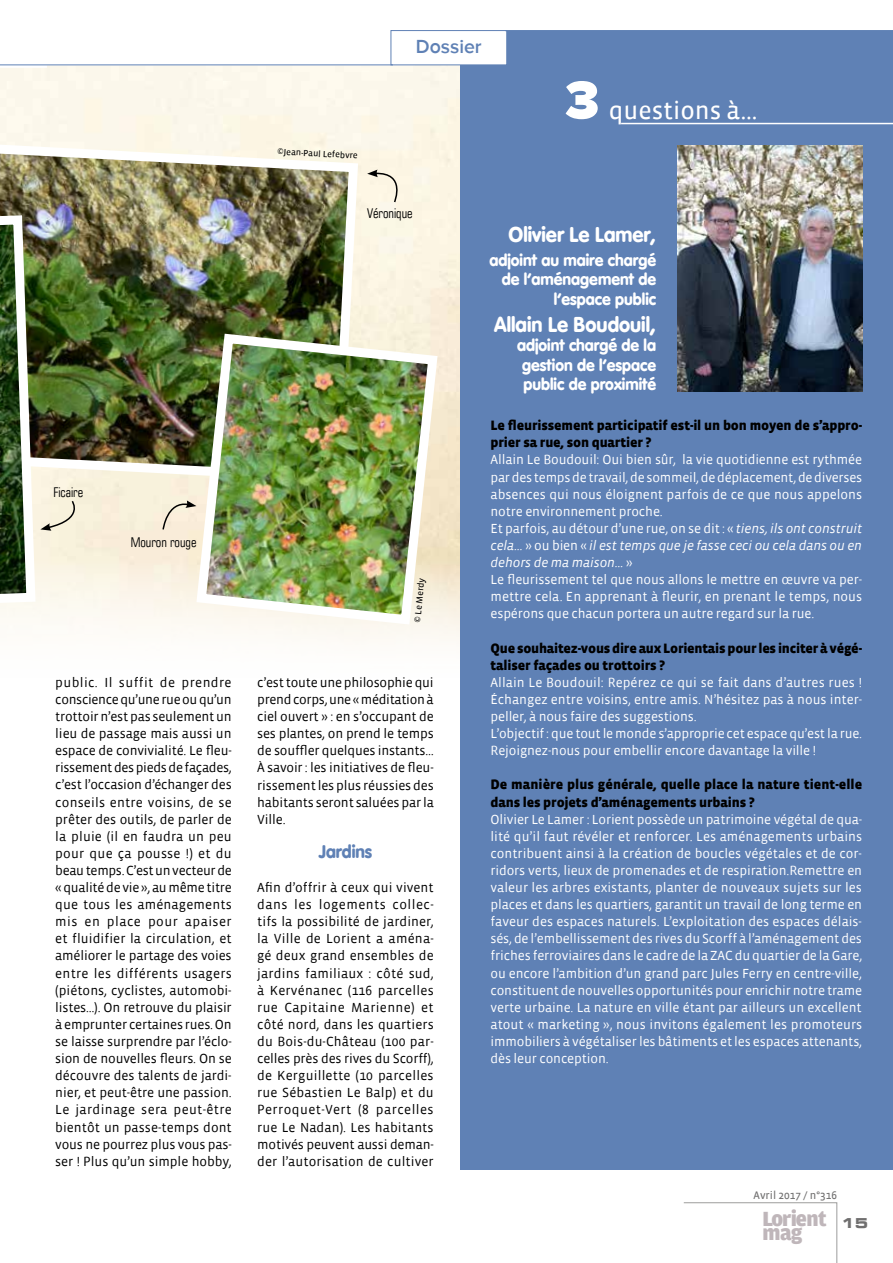
<style>
.page{position:relative;width:893px;height:1263px;background:#fff}
.page>*{position:absolute;margin:0;border:0;box-sizing:border-box;transform-origin:0 0}
.t1{font:25.5px "Vista Sans OT";color:#fff}
.t2{font:900 21.9px "Amplitude";letter-spacing:-.02em;color:#bfb6ba}
.t3{font:900 21px "VAG Rounded";color:#fff;scale:.95 1}
.t4{font:600 19.5px "Proxima Nova";color:#5f81b5}
.t5{font:900 18px "VAG Rounded";color:#5f81b5;scale:.95 1}
.t6{font:900 16.5px/19.5px "VAG Rounded";color:#fff;text-align:right;scale:.95 1}
.t7{font:900 13.95px/17.1px "Vista Sans OTCE";letter-spacing:-.01em;color:#000}
.t8{font:13.5px/17.1px "Vista Sans OTCE";letter-spacing:-.01em;color:#fff}
.t9{font:13.5px/17.1px "Vista Sans OTCE";letter-spacing:-.01em;color:#000;text-align:justify}
.t10{font:condensed 13.5px "Square 721 BT";color:#000;scale:.95 1}
.t11{font:700 expanded 13.5px "Square 721 BT";color:#706f6f}
.t12{font:11.25px "Vista Sans OT";color:#706f6f}
.t13{font:9px "Vista Sans OT";color:#000}
.s1{font-family:"Proxima Nova";font-weight:900;font-size:55.5px}
.s2{font-size:22.5px}
.s3{font-style:italic}
</style>
<div class="page">
<div style="left:460px;top:7px;width:433px;height:1163px;background:#5f81b5"></div>
<hr style="left:621px;top:123px;width:272px;height:1px;background:#fff">
<img style="left:677px;top:145px;width:185px;height:247px">
<img style="left:0;top:137px;width:363px;height:350px">
<img style="left:191px;top:329px;width:251px;height:300px">
<svg style="left:367px;top:170px;width:40px;height:33px"></svg>
<img style="left:0;top:211px;width:85px;height:405px">
<svg style="left:162px;top:500px;width:34px;height:31px"></svg>
<svg style="left:683px;top:1202px;width:154px;height:61px"></svg>
<svg style="left:1px;top:7px;width:892px;height:58px"></svg>
<div style="left:391px;top:31px;width:116px;height:34px;background:#fff"></div>
<div style="left:391px;top:30px;width:116px;height:35px;border:1px solid #5f81b5"></div>
<hr style="left:0;top:65px;width:393px;height:1px;background:#5f81b5">
<hr style="left:505px;top:30px;width:388px;height:1px;background:#5f81b5">
<p class="t13" style="left:277px;top:147px;width:82px;rotate:3deg">©Jean-Paul Lefebvre</p>
<h3 class="t4" style="left:416px;top:35px;width:67px">Dossier</h3>
<h1 class="t1" style="left:565px;top:97px;width:194px"><span class="s1">3</span> questions à…</h1>
<p class="t10" style="left:53px;top:484px;width:33px">Ficaire</p>
<p class="t10" style="left:131px;top:534px;width:71px">Mouron rouge</p>
<p class="t10" style="left:367px;top:205px;width:49px">Véronique</p>
<p class="t13" style="left:412px;top:622px;width:47px;rotate:-84deg">© Le Merdy</p>
<p class="t9" style="left:55px;top:674px;width:178px">public. Il suffit de prendre conscience qu’une rue ou qu’un trottoir n’est pas seulement un lieu de passage mais aussi un espace de convivialité. Le fleu&shy;rissement des pieds de façades, c’est l’occasion d’échanger des conseils entre voisins, de se prêter des outils, de parler de la pluie (il en faudra un peu pour que ça pousse !) et du beau temps. C’est un vecteur de « qualité de vie », au même titre que tous les aménagements mis en place pour apaiser et fluidifier la circulation, et améliorer le partage des voies entre les différents usagers (piétons, cyclistes, automobi&shy;listes…). On retrouve du plaisir à emprunter certaines rues. On se laisse surprendre par l’éclo&shy;sion de nouvelles fleurs. On se découvre des talents de jardi&shy;nier, et peut-être une passion.<br>Le jardinage sera peut-être bientôt un passe-temps dont vous ne pourrez plus vous pas&shy;ser ! Plus qu’un simple hobby,</p>
<p class="t9" style="left:257px;top:674px;width:178px">c’est toute une philosophie qui prend corps, une « méditation à ciel ouvert » : en s’occupant de ses plantes, on prend le temps de souffler quelques instants… À savoir : les initiatives de fleu&shy;rissement les plus réussies des habitants seront saluées par la Ville.</p>
<h3 class="t5" style="left:319px;top:840px;width:58px">Jardins</h3>
<p class="t9" style="left:257px;top:879px;width:178px">Afin d’offrir à ceux qui vivent dans les logements collec&shy;tifs la possibilité de jardiner, la Ville de Lorient a aména&shy;gé deux grand ensembles de jardins familiaux : côté sud, à Kervénanec (116 parcelles rue Capitaine Marienne) et côté nord, dans les quartiers du Bois-du-Château (100 par&shy;celles près des rives du Scorff), de Kerguillette (10 parcelles rue Sébastien Le Balp) et du Perroquet-Vert (8 parcelles rue Le Nadan). Les habitants motivés peuvent aussi deman&shy;der l’autorisation de cultiver</p>
<h3 class="t3" style="left:509px;top:222px;width:157px">Olivier Le Lamer,</h3>
<p class="t6" style="left:489px;top:250px;width:177px">adjoint au maire chargé de l’aménagement de l’espace public</p>
<h3 class="t3" style="left:494px;top:312px;width:172px">Allain Le Boudouil<span class="s2">,</span></h3>
<p class="t6" style="left:517px;top:336px;width:148px;text-align:center">adjoint chargé de la gestion de l’espace public de proximité</p>
<p class="t7" style="left:490px;top:417px;width:373px">Le fleurissement participatif est-il un bon moyen de s’appro&shy;prier sa rue, son quartier ?</p>
<p class="t8" style="left:490px;top:451px;width:373px">Allain Le Boudouil: Oui bien sûr, la vie quotidienne est rythmée par des temps de travail, de sommeil, de déplacement, de diverses absences qui nous éloignent parfois de ce que nous appelons notre environnement proche.<br>Et parfois, au détour d’une rue, on se dit : « <span class="s3">tiens, ils ont construit cela…</span> » ou bien « <span class="s3">il est temps que je fasse ceci ou cela dans ou en dehors de ma maison…</span> »<br>Le fleurissement tel que nous allons le mettre en œuvre va per&shy;mettre cela. En apprenant à fleurir, en prenant le temps, nous espérons que chacun portera un autre regard sur la rue.</p>
<p class="t7" style="left:490px;top:639px;width:373px">Que souhaitez-vous dire aux Lorientais pour les inciter à végé&shy;taliser façades ou trottoirs ?</p>
<p class="t8" style="left:490px;top:674px;width:373px">Allain Le Boudouil: Repérez ce qui se fait dans d’autres rues !<br>Échangez entre voisins, entre amis. N’hésitez pas à nous inter&shy;peller, à nous faire des suggestions.<br>L’objectif : que tout le monde s’approprie cet espace qu’est la rue.<br>Rejoignez-nous pour embellir encore davantage la ville !</p>
<p class="t7" style="left:490px;top:776px;width:373px">De manière plus générale, quelle place la nature tient-elle dans les projets d’aménagements urbains ?</p>
<p class="t8" style="left:490px;top:810px;width:373px;text-align:justify">Olivier Le Lamer : Lorient possède un patrimoine végétal de qua&shy;lité qu’il faut révéler et renforcer. Les aménagements urbains contribuent ainsi à la création de boucles végétales et de cor&shy;ridors verts, lieux de promenades et de respiration.Remettre en valeur les arbres existants, planter de nouveaux sujets sur les places et dans les quartiers, garantit un travail de long terme en faveur des espaces naturels. L’exploitation des espaces délais&shy;sés, de l’embellissement des rives du Scorff à l’aménagement des friches ferroviaires dans le cadre de la ZAC du quartier de la Gare, ou encore l’ambition d’un grand parc Jules Ferry en centre-ville, constituent de nouvelles opportunités pour enrichir notre trame verte urbaine. La nature en ville étant par ailleurs un excellent atout « marketing », nous invitons également les promoteurs immobiliers à végétaliser les bâtiments et les espaces attenants, dès leur conception.</p>
<p class="t12" style="left:753px;top:1190px;width:85px">Avril 2017 / n°316</p>
<h2 class="t2" style="left:762px;top:1206px;width:66px">Lorient</h2>
<h2 class="t2" style="left:762px;top:1220px;width:41px">mag</h2>
<p class="t11" style="left:842px;top:1215px;width:28px">15</p>
</div>
